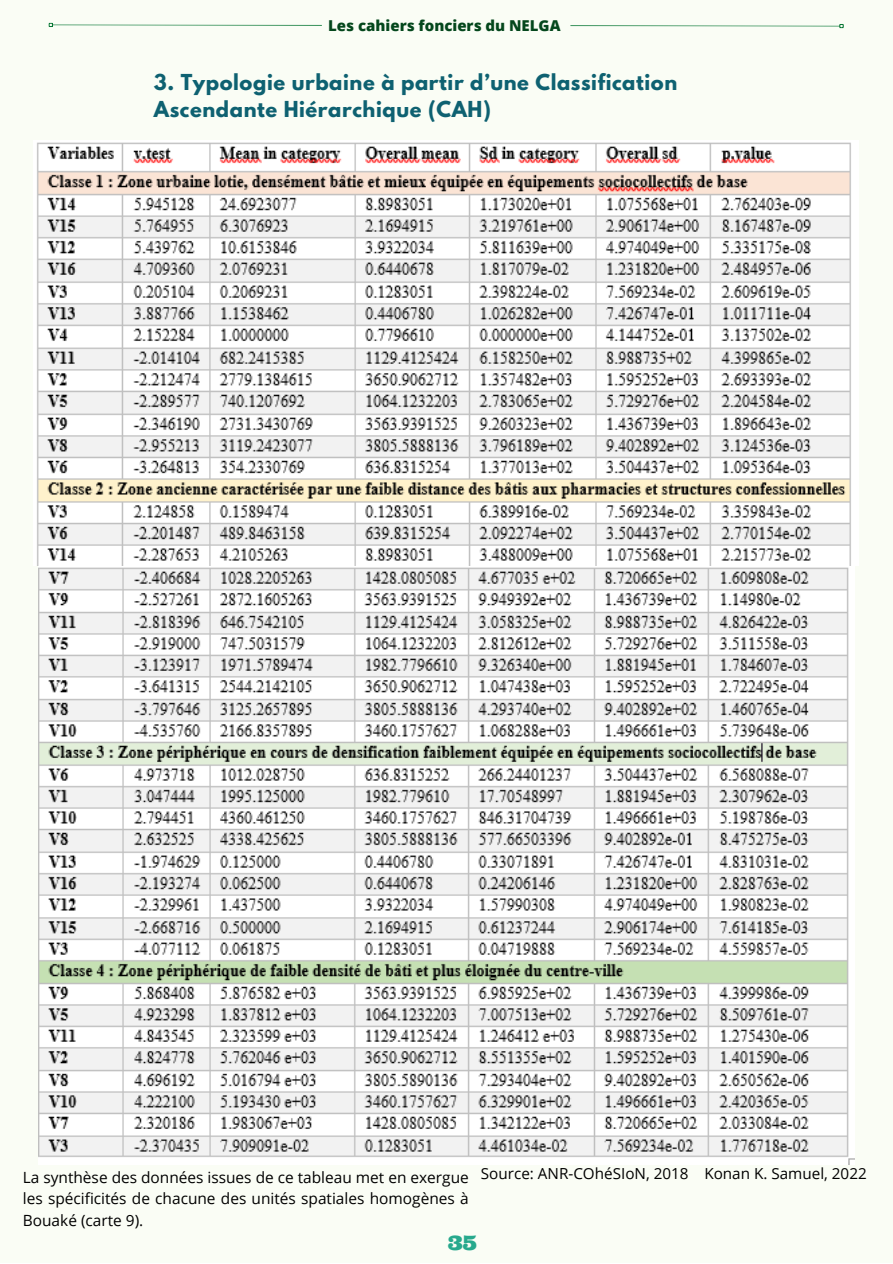
<style>
.page{position:relative;width:893px;height:1264px;background:#fff}
.page>*{position:absolute;margin:0;border:0;box-sizing:border-box;transform-origin:0 0}
.t1{font:19.95px "Ultra";color:#27a98d}
.t2{font:700 19.5px/27px "League Spartan";letter-spacing:.03em;color:#0e6171}
.t3{font:15.45px/21.3px "Open Sans";color:#000}
.t4{font:15.3px "Open Sans";color:#000}
.t5{font:800 15px "Open Sans";color:#04471c}
</style>
<div class="page">
<div style="left:0;top:0;width:892px;height:1262px;background:#fafdf5"></div>
<svg style="left:49px;top:23px;width:794px;height:5px"></svg>
<img style="left:39px;top:567px;width:815px;height:597px">
<img style="left:37px;top:142px;width:814px;height:424px">
<p class="t5" style="left:328px;top:15px;width:234px">Les cahiers fonciers du NELGA</p>
<p class="t2" style="left:154px;top:71px;width:525px">3. Typologie urbaine à partir d’une Classification<br>Ascendante Hiérarchique (CAH)</p>
<p class="t3" style="left:23px;top:1166px;width:447px">La synthèse des données issues de ce tableau met en exergue</p>
<p class="t4" style="left:481px;top:1162px;width:387px">Source: ANR-COhéSIoN, 2018 Konan K. Samuel, 2022</p>
<p class="t3" style="left:23px;top:1187px;width:447px">les spécificités de chacune des unités spatiales homogènes à<br>Bouaké (carte 9).</p>
<p class="t1" style="left:447px;top:1229px;width:31px">35</p>
</div>
